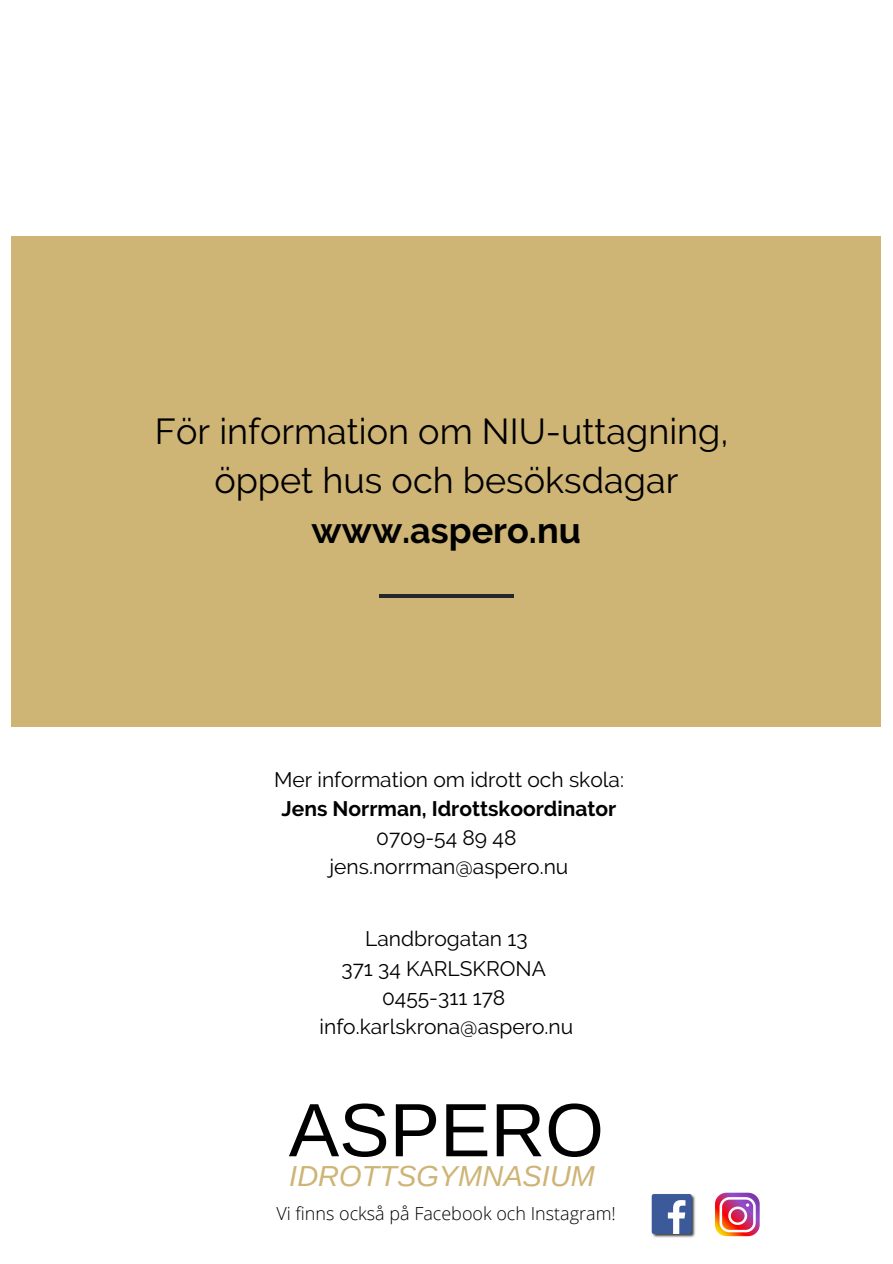
<style>
.page{position:relative;width:893px;height:1264px;background:#fff}
.page>*{position:absolute;margin:0;border:0;box-sizing:border-box;transform-origin:0 0}
.t1{font:75.6px "Arimo";color:#000}
.t2{font:36px "Raleway";color:#000}
.t3{font:700 36px "Raleway";color:#000}
.t4{font:italic 28.95px "Arimo";color:#ceb475}
.t5{font:21px "Raleway";color:#000}
.t6{font:700 21px "Raleway";color:#000}
.t7{font:300 18px "Open Sans";color:#000}
</style>
<div class="page">
<div style="left:12px;top:236px;width:868px;height:491px;background:#ceb475"></div>
<hr style="left:379px;top:594px;width:134px;height:3px;background:#27262a">
<img style="left:651px;top:1194px;width:45px;height:44px">
<img style="left:715px;top:1192px;width:45px;height:45px">
<p class="t2" style="left:155px;top:410px;width:575px">För information om NIU-uttagning,</p>
<p class="t2" style="left:214px;top:459px;width:465px">öppet hus och besöksdagar</p>
<p class="t3" style="left:311px;top:508px;width:271px">www.aspero.nu</p>
<p class="t5" style="left:274px;top:767px;width:351px">Mer information om idrott och skola:</p>
<p class="t6" style="left:281px;top:796px;width:336px">Jens Norrman, Idrottskoordinator</p>
<p class="t5" style="left:376px;top:825px;width:142px">0709-54 89 48</p>
<p class="t5" style="left:329px;top:854px;width:240px">jens.norrman@aspero.nu</p>
<p class="t5" style="left:365px;top:926px;width:164px">Landbrogatan 13</p>
<p class="t5" style="left:341px;top:955px;width:206px">371 34 KARLSKRONA</p>
<p class="t5" style="left:382px;top:985px;width:125px">0455-311 178</p>
<p class="t5" style="left:319px;top:1014px;width:255px">info.karlskrona@aspero.nu</p>
<p class="t1" style="left:289px;top:1087px;width:316px">ASPERO</p>
<p class="t4" style="left:289px;top:1159px;width:307px">IDROTTSGYMNASIUM</p>
<p class="t7" style="left:276px;top:1200px;width:341px">Vi finns också på Facebook och Instagram!</p>
</div>
